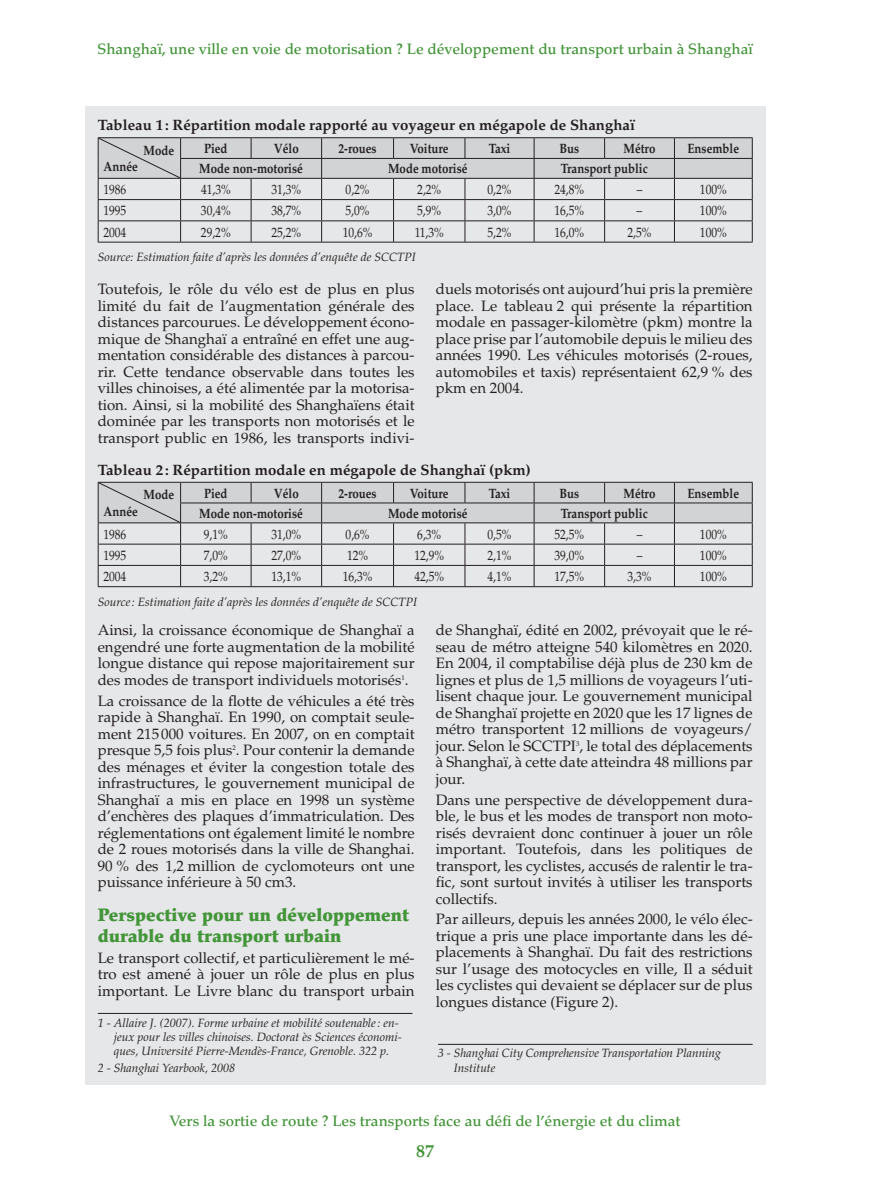
<style>
.page{position:relative;width:893px;height:1191px;background:#fff}
.page>*{position:absolute;margin:0;border:0;box-sizing:border-box;transform-origin:0 0}
.t1{font:900 18px/21px "Palatino";color:#439539}
.t2{font:700 18px "Palatino";color:#439539}
.t3{font:15px/16.5px "Palatino";color:#231f20;text-align:justify}
.t4{font:500 15px "Palatino";color:#439539}
.t5{font:700 15px "Palatino";color:#231f20}
.t6{font:13.5px "Palatino";color:#231f20;scale:.85 1}
.t7{font:700 13.5px "Palatino";color:#231f20;scale:.85 1}
.t8{font:italic 12px/14.4px "Palatino";color:#231f20}
.t9{font:6.75px "Palatino";color:#231f20}
</style>
<div class="page">
<div style="left:85px;top:106px;width:680px;height:978px;background:#e6e7e8"></div>
<hr style="left:98px;top:137px;width:83px;height:1px;background:#231f20">
<hr style="left:181px;top:137px;width:70px;height:1px;background:#231f20">
<hr style="left:251px;top:137px;width:71px;height:1px;background:#231f20">
<hr style="left:322px;top:137px;width:72px;height:1px;background:#231f20">
<hr style="left:394px;top:137px;width:71px;height:1px;background:#231f20">
<hr style="left:465px;top:137px;width:69px;height:1px;background:#231f20">
<hr style="left:534px;top:137px;width:71px;height:1px;background:#231f20">
<hr style="left:605px;top:137px;width:69px;height:1px;background:#231f20">
<hr style="left:674px;top:137px;width:79px;height:1px;background:#231f20">
<hr style="left:98px;top:242px;width:655px;height:1px;background:#231f20">
<svg style="left:98px;top:138px;width:655px;height:104px"></svg>
<hr style="left:98px;top:586px;width:655px;height:1px;background:#231f20">
<svg style="left:98px;top:482px;width:655px;height:104px"></svg>
<hr style="left:98px;top:1013px;width:314px;height:1px;background:#231f20">
<hr style="left:438px;top:1044px;width:315px;height:1px;background:#231f20">
<p class="t4" style="left:97px;top:43px;width:657px">Shanghaï, une ville en voie de motorisation ? Le développement du transport urbain à Shanghaï</p>
<p class="t5" style="left:98px;top:119px;width:539px">Tableau 1 : Répartition modale rapporté au voyageur en mégapole de Shanghaï</p>
<p class="t7" style="left:144px;top:145px;width:38px">Mode</p>
<p class="t7" style="left:103px;top:161px;width:42px">Année</p>
<p class="t7" style="left:204px;top:143px;width:29px">Pied</p>
<p class="t7" style="left:274px;top:143px;width:31px">Vélo</p>
<p class="t7" style="left:338px;top:143px;width:46px">2-roues</p>
<p class="t7" style="left:410px;top:143px;width:47px">Voiture</p>
<p class="t7" style="left:489px;top:143px;width:27px">Taxi</p>
<p class="t7" style="left:559px;top:143px;width:25px">Bus</p>
<p class="t7" style="left:624px;top:143px;width:39px">Métro</p>
<p class="t7" style="left:687px;top:143px;width:62px">Ensemble</p>
<p class="t7" style="left:199px;top:163px;width:123px">Mode non-motorisé</p>
<p class="t7" style="left:388px;top:163px;width:95px">Mode motorisé</p>
<p class="t7" style="left:561px;top:163px;width:104px">Transport public</p>
<p class="t6" style="left:103px;top:184px;width:29px">1986</p>
<p class="t6" style="left:201px;top:184px;width:36px">41,3%</p>
<p class="t6" style="left:271px;top:184px;width:36px">31,3%</p>
<p class="t6" style="left:346px;top:184px;width:30px">0,2%</p>
<p class="t6" style="left:417px;top:184px;width:30px">2,2%</p>
<p class="t6" style="left:488px;top:184px;width:30px">0,2%</p>
<p class="t6" style="left:554px;top:184px;width:36px">24,8%</p>
<p class="t6" style="left:637px;top:184px;width:8px">–</p>
<p class="t6" style="left:700px;top:184px;width:33px">100%</p>
<p class="t6" style="left:103px;top:205px;width:29px">1995</p>
<p class="t6" style="left:201px;top:205px;width:36px">30,4%</p>
<p class="t6" style="left:271px;top:205px;width:36px">38,7%</p>
<p class="t6" style="left:346px;top:205px;width:30px">5,0%</p>
<p class="t6" style="left:417px;top:205px;width:30px">5,9%</p>
<p class="t6" style="left:487px;top:205px;width:30px">3,0%</p>
<p class="t6" style="left:554px;top:205px;width:36px">16,5%</p>
<p class="t6" style="left:637px;top:205px;width:8px">–</p>
<p class="t6" style="left:700px;top:205px;width:33px">100%</p>
<p class="t6" style="left:103px;top:227px;width:28px">2004</p>
<p class="t6" style="left:201px;top:227px;width:36px">29,2%</p>
<p class="t6" style="left:271px;top:227px;width:36px">25,2%</p>
<p class="t6" style="left:343px;top:227px;width:36px">10,6%</p>
<p class="t6" style="left:415px;top:227px;width:36px">11,3%</p>
<p class="t6" style="left:487px;top:227px;width:30px">5,2%</p>
<p class="t6" style="left:554px;top:227px;width:36px">16,0%</p>
<p class="t6" style="left:627px;top:227px;width:30px">2,5%</p>
<p class="t6" style="left:700px;top:227px;width:33px">100%</p>
<p class="t8" style="left:98px;top:251px;width:319px">Source: Estimation faite d’après les données d’enquête de SCCTPI</p>
<p class="t3" style="left:98px;top:283px;width:318px">Toutefois, le rôle du vélo est de plus en plus limité du fait de l’augmentation générale des distances parcourues. Le développement écono&shy;mique de Shanghaï a entraîné en effet une aug&shy;mentation considérable des distances à parcou&shy;rir. Cette tendance observable dans toutes les villes chinoises, a été alimentée par la motorisa&shy;tion. Ainsi, si la mobilité des Shanghaïens était dominée par les transports non motorisés et le transport public en 1986, les transports indivi-</p>
<p class="t3" style="left:436px;top:283px;width:318px">duels motorisés ont aujourd’hui pris la première place. Le tableau 2 qui présente la répartition modale en passager-kilomètre (pkm) montre la place prise par l’automobile depuis le milieu des années 1990. Les véhicules motorisés (2-roues, automobiles et taxis) représentaient 62,9 % des pkm en 2004.</p>
<p class="t5" style="left:98px;top:464px;width:435px">Tableau 2 : Répartition modale en mégapole de Shanghaï (pkm)</p>
<p class="t7" style="left:144px;top:489px;width:38px">Mode</p>
<p class="t7" style="left:103px;top:506px;width:42px">Année</p>
<p class="t7" style="left:204px;top:488px;width:29px">Pied</p>
<p class="t7" style="left:274px;top:488px;width:31px">Vélo</p>
<p class="t7" style="left:338px;top:488px;width:46px">2-roues</p>
<p class="t7" style="left:410px;top:488px;width:47px">Voiture</p>
<p class="t7" style="left:489px;top:488px;width:27px">Taxi</p>
<p class="t7" style="left:559px;top:488px;width:25px">Bus</p>
<p class="t7" style="left:624px;top:488px;width:39px">Métro</p>
<p class="t7" style="left:687px;top:488px;width:62px">Ensemble</p>
<p class="t7" style="left:199px;top:508px;width:123px">Mode non-motorisé</p>
<p class="t7" style="left:388px;top:508px;width:95px">Mode motorisé</p>
<p class="t7" style="left:561px;top:508px;width:104px">Transport public</p>
<p class="t6" style="left:103px;top:529px;width:29px">1986</p>
<p class="t6" style="left:204px;top:529px;width:30px">9,1%</p>
<p class="t6" style="left:271px;top:529px;width:36px">31,0%</p>
<p class="t6" style="left:346px;top:529px;width:30px">0,6%</p>
<p class="t6" style="left:417px;top:529px;width:30px">6,3%</p>
<p class="t6" style="left:488px;top:529px;width:30px">0,5%</p>
<p class="t6" style="left:554px;top:529px;width:36px">52,5%</p>
<p class="t6" style="left:637px;top:529px;width:8px">–</p>
<p class="t6" style="left:700px;top:529px;width:33px">100%</p>
<p class="t6" style="left:103px;top:550px;width:29px">1995</p>
<p class="t6" style="left:204px;top:550px;width:30px">7,0%</p>
<p class="t6" style="left:271px;top:550px;width:36px">27,0%</p>
<p class="t6" style="left:347px;top:550px;width:26px">12%</p>
<p class="t6" style="left:414px;top:550px;width:36px">12,9%</p>
<p class="t6" style="left:488px;top:550px;width:30px">2,1%</p>
<p class="t6" style="left:554px;top:550px;width:36px">39,0%</p>
<p class="t6" style="left:637px;top:550px;width:8px">–</p>
<p class="t6" style="left:700px;top:550px;width:33px">100%</p>
<p class="t6" style="left:103px;top:571px;width:28px">2004</p>
<p class="t6" style="left:204px;top:571px;width:30px">3,2%</p>
<p class="t6" style="left:271px;top:571px;width:36px">13,1%</p>
<p class="t6" style="left:343px;top:571px;width:36px">16,3%</p>
<p class="t6" style="left:414px;top:571px;width:36px">42,5%</p>
<p class="t6" style="left:488px;top:571px;width:30px">4,1%</p>
<p class="t6" style="left:554px;top:571px;width:36px">17,5%</p>
<p class="t6" style="left:627px;top:571px;width:30px">3,3%</p>
<p class="t6" style="left:700px;top:571px;width:33px">100%</p>
<p class="t8" style="left:98px;top:596px;width:321px">Source : Estimation faite d’après les données d’enquête de SCCTPI</p>
<p class="t3" style="left:98px;top:623px;width:318px">Ainsi, la croissance économique de Shanghaï a engendré une forte augmentation de la mobilité longue distance qui repose majoritairement sur des modes de transport individuels motorisés .</p>
<p class="t3" style="left:436px;top:623px;width:318px">de Shanghaï, édité en 2002, prévoyait que le ré&shy;seau de métro atteigne 540 kilomètres en 2020.<br>En 2004, il comptabilise déjà plus de 230 km de lignes et plus de 1,5 millions de voyageurs l’uti&shy;lisent chaque jour. Le gouvernement municipal de Shanghaï projette en 2020 que les 17 lignes de métro transportent 12 millions de voyageurs/ jour. Selon le SCCTPI , le total des déplacements</p>
<p class="t9" style="left:401px;top:674px;width:5px">1</p>
<p class="t3" style="left:98px;top:694px;width:318px">La croissance de la flotte de véhicules a été très rapide à Shanghaï. En 1990, on comptait seule&shy;ment 215 000 voitures. En 2007, on en comptait presque 5,5 fois plus . Pour contenir la demande</p>
<p class="t9" style="left:576px;top:740px;width:5px">3</p>
<p class="t3" style="left:436px;top:755px;width:318px">à Shanghaï, à cette date atteindra 48 millions par jour.</p>
<p class="t3" style="left:436px;top:793px;width:318px">Dans une perspective de développement dura&shy;ble, le bus et les modes de transport non moto&shy;risés devraient donc continuer à jouer un rôle important. Toutefois, dans les politiques de transport, les cyclistes, accusés de ralentir le tra&shy;fic, sont surtout invités à utiliser les transports collectifs.</p>
<p class="t3" style="left:436px;top:912px;width:318px">Par ailleurs, depuis les années 2000, le vélo élec&shy;trique a pris une place importante dans les dé&shy;placements à Shanghaï. Du fait des restrictions sur l’usage des motocycles en ville, Il a séduit les cyclistes qui devaient se déplacer sur de plus longues distance (Figure 2).</p>
<p class="t9" style="left:233px;top:745px;width:5px">2</p>
<p class="t3" style="left:98px;top:760px;width:318px">des ménages et éviter la congestion totale des infrastructures, le gouvernement municipal de Shanghaï a mis en place en 1998 un système d’enchères des plaques d’immatriculation. Des réglementations ont également limité le nombre de 2 roues motorisés dans la ville de Shanghai.<br>90 % des 1,2 million de cyclomoteurs ont une puissance inférieure à 50 cm3.</p>
<p class="t1" style="left:98px;top:906px;width:313px">Perspective pour un développement durable du transport urbain</p>
<p class="t3" style="left:98px;top:951px;width:318px">Le transport collectif, et particulièrement le mé&shy;tro est amené à jouer un rôle de plus en plus important. Le Livre blanc du transport urbain</p>
<p class="t8" style="left:114px;top:1016px;width:290px;text-indent:-16px">1 - Allaire J. (2007). Forme urbaine et mobilité soutenable : en&shy;jeux pour les villes chinoises. Doctorat ès Sciences économi&shy;ques, Université Pierre-Mendès-France, Grenoble. 322 p.</p>
<p class="t8" style="left:98px;top:1062px;width:139px">2 - Shanghai Yearbook, 2008</p>
<p class="t8" style="left:454px;top:1047px;width:269px;text-indent:-16px">3 - Shanghai City Comprehensive Transportation Planning<br>Institute</p>
<p class="t4" style="left:170px;top:1115px;width:512px">Vers la sortie de route ? Les transports face au défi de l’énergie et du climat</p>
<p class="t2" style="left:416px;top:1144px;width:19px">87</p>
</div>
